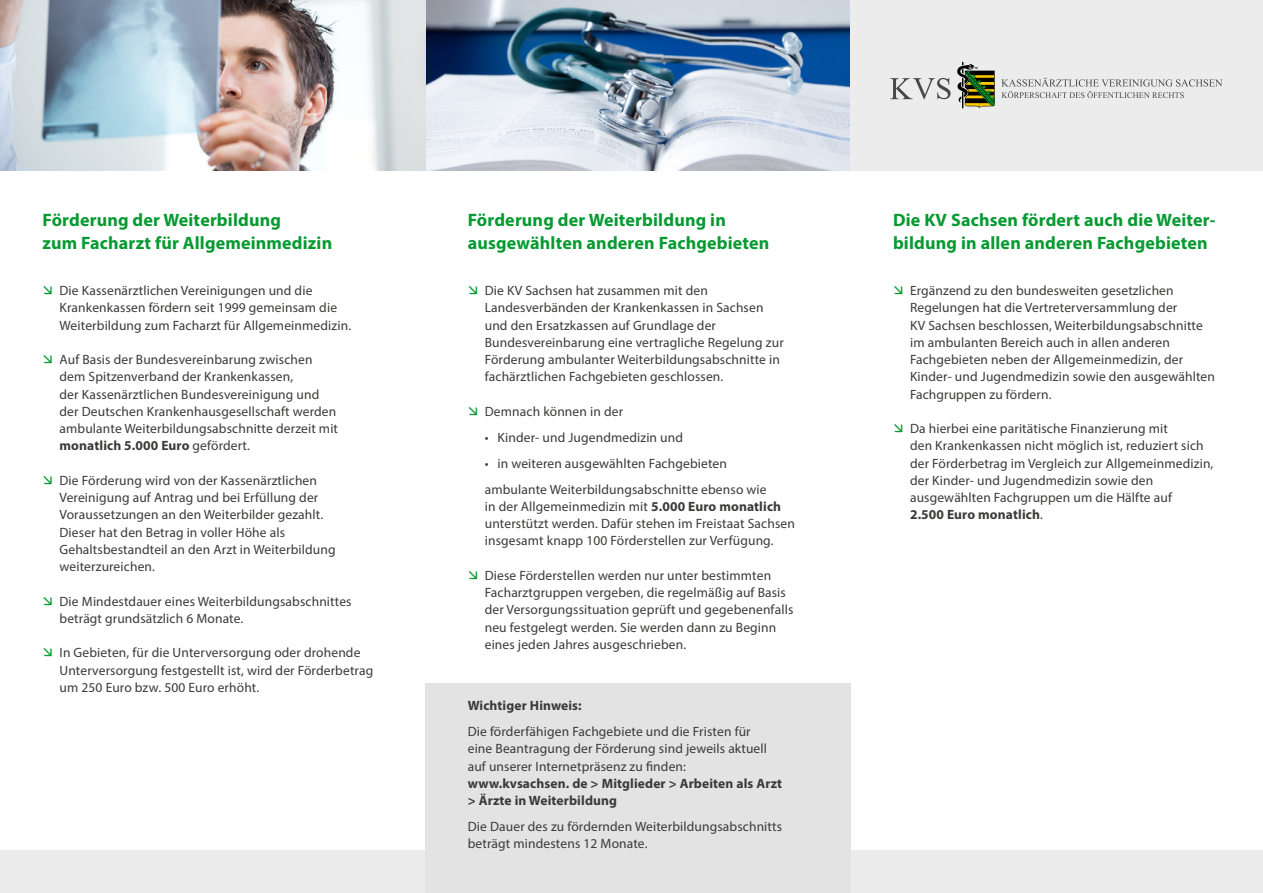
<style>
.page{position:relative;width:1263px;height:893px;background:#fff}
.page>*{position:absolute;margin:0;border:0;box-sizing:border-box;transform-origin:0 0}
.t1{font:700 18px/22.5px "Myriad Pro";letter-spacing:.01em;color:#069a31}
.t2{font:13.5px/17.2px "Myriad Pro";letter-spacing:.01em;color:#3a3a39}
.t3{font:700 13.5px/17.2px "Myriad Pro";letter-spacing:.01em;color:#3a3a39}
.s1{font-weight:700}
</style>
<div class="page">
<div style="left:0;top:850px;width:1263px;height:43px;background:#ececec"></div>
<img style="left:0;top:0;width:850px;height:170px">
<div style="left:850px;top:0;width:413px;height:170px;background:#ececec"></div>
<svg style="left:1001px;top:78px;width:221px;height:20px"></svg>
<svg style="left:957px;top:62px;width:38px;height:46px"></svg>
<svg style="left:890px;top:78px;width:60px;height:21px"></svg>
<div style="left:425px;top:683px;width:425px;height:210px;background:#e3e3e3"></div>
<h1 class="t1" style="left:43px;top:208px;width:291px">Förderung der Weiterbildung<br>zum Facharzt für Allgemeinmedizin</h1>
<p class="t2" style="left:60px;top:282px;width:293px">Die Kassenärztlichen Vereinigungen und die<br>Krankenkassen fördern seit 1999 gemeinsam die<br>Weiterbildung zum Facharzt für Allgemeinmedizin.</p>
<p class="t2" style="left:60px;top:351px;width:280px">Auf Basis der Bundesvereinbarung zwischen dem Spitzenverband der Krankenkassen,<br>der Kassenärztlichen Bundesvereinigung und der Deutschen Krankenhausgesellschaft werden ambulante Weiterbildungsabschnitte derzeit mit <span class="s1">monatlich 5.000 Euro</span> gefördert.</p>
<p class="t2" style="left:60px;top:472px;width:278px">Die Förderung wird von der Kassenärztlichen Vereinigung auf Antrag und bei Erfüllung der Voraussetzungen an den Weiterbilder gezahlt.<br>Dieser hat den Betrag in voller Höhe als Gehaltsbestandteil an den Arzt in Weiterbildung weiterzureichen.</p>
<p class="t2" style="left:60px;top:592px;width:294px">Die Mindestdauer eines Weiterbildungsabschnittes beträgt grundsätzlich 6 Monate.</p>
<p class="t2" style="left:60px;top:644px;width:315px">In Gebieten, für die Unterversorgung oder drohende<br>Unterversorgung festgestellt ist, wird der Förderbetrag um 250 Euro bzw. 500 Euro erhöht.</p>
<h1 class="t1" style="left:468px;top:208px;width:303px">Förderung der Weiterbildung in ausgewählten anderen Fachgebieten</h1>
<p class="t2" style="left:485px;top:282px;width:301px">Die KV Sachsen hat zusammen mit den Landesverbänden der Krankenkassen in Sachsen und den Ersatzkassen auf Grundlage der Bundesvereinbarung eine vertragliche Regelung zur Förderung ambulanter Weiterbildungsabschnitte in fachärztlichen Fachgebieten geschlossen.</p>
<p class="t2" style="left:485px;top:403px;width:140px">Demnach können in der</p>
<p class="t2" style="left:485px;top:428px;width:200px">• Kinder- und Jugendmedizin und</p>
<p class="t2" style="left:485px;top:450px;width:283px;line-height:26px">• in weiteren ausgewählten Fachgebieten ambulante Weiterbildungsabschnitte ebenso wie</p>
<p class="t2" style="left:485px;top:497px;width:312px">in der Allgemeinmedizin mit <span class="s1">5.000 Euro monatlich </span>unterstützt werden. Dafür stehen im Freistaat Sachsen insgesamt knapp 100 Förderstellen zur Verfügung.</p>
<p class="t2" style="left:485px;top:566px;width:310px">Diese Förderstellen werden nur unter bestimmten Facharztgruppen vergeben, die regelmäßig auf Basis der Versorgungssituation geprüft und gegebenenfalls neu festgelegt werden. Sie werden dann zu Beginn eines jeden Jahres ausgeschrieben.</p>
<p class="t3" style="left:468px;top:697px;width:116px">Wichtiger Hinweis:</p>
<p class="t2" style="left:468px;top:723px;width:301px">Die förderfähigen Fachgebiete und die Fristen für eine Beantragung der Förderung sind jeweils aktuell auf unserer Internetpräsenz zu finden:</p>
<p class="t3" style="left:468px;top:774px;width:316px">www.kvsachsen. de &gt; Mitglieder &gt; Arbeiten als Arzt &gt; Ärzte in Weiterbildung</p>
<p class="t2" style="left:468px;top:818px;width:316px">Die Dauer des zu fördernden Weiterbildungsabschnitts beträgt mindestens 12 Monate.</p>
<h1 class="t1" style="left:893px;top:208px;width:324px">Die KV Sachsen fördert auch die Weiter&shy;bildung in allen anderen Fachgebieten</h1>
<p class="t2" style="left:910px;top:282px;width:306px">Ergänzend zu den bundesweiten gesetzlichen Regelungen hat die Vertreterversammlung der<br>KV Sachsen beschlossen, Weiterbildungsabschnitte im ambulanten Bereich auch in allen anderen Fachgebieten neben der Allgemeinmedizin, der Kinder- und Jugendmedizin sowie den ausgewählten Fachgruppen zu fördern.</p>
<p class="t2" style="left:910px;top:420px;width:305px">Da hierbei eine paritätische Finanzierung mit<br>den Krankenkassen nicht möglich ist, reduziert sich der Förderbetrag im Vergleich zur Allgemeinmedizin, der Kinder- und Jugendmedizin sowie den ausgewählten Fachgruppen um die Hälfte auf<br><span class="s1">2.500 Euro monatlich</span>.</p>
</div>
